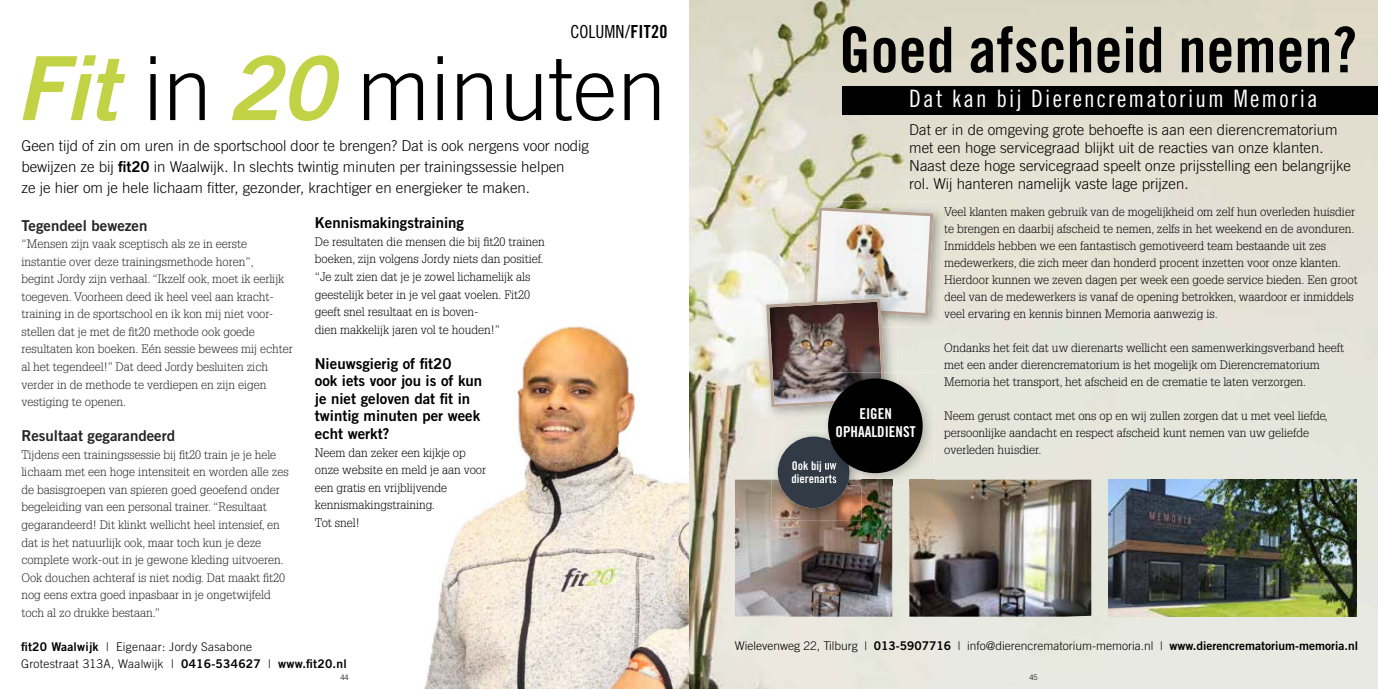
<style>
.page{position:relative;width:1378px;height:689px;background:#fff}
.page>*{position:absolute;margin:0;border:0;box-sizing:border-box;transform-origin:0 0}
.t1{font:300 88.5px "Trade Gothic LT Std";color:#000}
.t2{font:63px "Trade Gothic LT Std Bd Cn 20";color:#000}
.t3{font:24px "Trade Gothic LT Std Cn 18";letter-spacing:.09em;color:#fff}
.t4{font:18px "Trade Gothic LT Std Cn 18";color:#000}
.t5{font:300 15px/18px "Trade Gothic LT Std";color:#000}
.t6{font:15px/17.5px "Trade Gothic LT Std Bd 2";color:#000}
.t7{font:15px "Trade Gothic LT Std Bd 2";color:#242424}
.t8{font:15px/18px "Trade Gothic LT Std Bd Cn 20";color:#fff;text-align:center}
.t9{font:300 12px/17px "Glypha LT Std";color:#000}
.t10{font:300 12px/17.5px "Glypha LT Std";color:#242424}
.t11{font:300 12px "Trade Gothic LT Std";color:#000}
.t12{font:300 12px/17px "Trade Gothic LT Std";letter-spacing:.02em;color:#000}
.t13{font:12px/13.5px "Trade Gothic LT Std Bd Cn 20";color:#fff}
.t14{font:300 7.5px "Trade Gothic LT Std";color:#000}
.s1{font-family:"Trade Gothic LT Std Bd Cn 20"}
.s2{font-family:"Trade Gothic LT Std Bd 2 Obl";font-weight:400;color:#c1d245}
.s3{font-family:"Trade Gothic LT Std Bd 2";font-weight:400}
</style>
<div class="page">
<img style="left:689px;top:0;width:689px;height:689px">
<img style="left:1108px;top:479px;width:248px;height:138px">
<img style="left:735px;top:479px;width:157px;height:138px">
<img style="left:909px;top:479px;width:182px;height:138px">
<img style="left:772px;top:430px;width:89px;height:90px">
<div style="left:778px;top:436px;width:71px;height:72px;background:#323a45;border-radius:50%"></div>
<div style="left:843px;top:86px;width:535px;height:29px;background:#000"></div>
<img style="left:807px;top:201px;width:138px;height:127px">
<img style="left:760px;top:293px;width:62px;height:126px">
<img style="left:766px;top:207px;width:167px;height:200px">
<img style="left:822px;top:372px;width:113px;height:113px">
<img style="left:849px;top:479px;width:43px;height:6px">
<img style="left:909px;top:479px;width:26px;height:6px">
<img style="left:822px;top:437px;width:27px;height:48px">
<img style="left:822px;top:461px;width:14px;height:10px">
<img style="left:822px;top:474px;width:14px;height:9px">
<img style="left:822px;top:372px;width:75px;height:47px">
<img style="left:822px;top:372px;width:64px;height:33px">
<div style="left:828px;top:378px;width:94px;height:95px;background:#000;border-radius:50%"></div>
<img style="left:424px;top:326px;width:265px;height:363px">
<h3 class="t4" style="left:570px;top:21px;width:98px">COLUMN/<span class="s1">FIT20</span></h3>
<h1 class="t1" style="left:16px;top:36px;width:652px"><span class="s2">Fit</span> in <span class="s2">20</span> minuten</h1>
<p class="t5" style="left:21px;top:135px;width:569px;line-height:21px">Geen tijd of zin om uren in de sportschool door te brengen? Dat is ook nergens voor nodig bewijzen ze bij <span class="s3">fit20</span> in Waalwijk. In slechts twintig minuten per trainingssessie helpen<br>ze je hier om je hele lichaam fitter, gezonder, krachtiger en energieker te maken.</p>
<p class="t7" style="left:21px;top:216px;width:127px">Tegendeel bewezen</p>
<p class="t10" style="left:21px;top:235px;width:273px">“Mensen zijn vaak sceptisch als ze in eerste instantie over deze trainingsmethode horen”,<br>begint Jordy zijn verhaal. “Ikzelf ook, moet ik eerlijk toegeven. Voorheen deed ik heel veel aan kracht&shy;training in de sportschool en ik kon mij niet voor&shy;stellen dat je met de fit20 methode ook goede resultaten kon boeken. Eén sessie bewees mij echter al het tegendeel!” Dat deed Jordy besluiten zich verder in de methode te verdiepen en zijn eigen vestiging te openen.</p>
<p class="t7" style="left:21px;top:426px;width:155px">Resultaat gegarandeerd</p>
<p class="t10" style="left:21px;top:446px;width:269px">Tijdens een trainingssessie bij fit20 train je je hele lichaam met een hoge intensiteit en worden alle zes de basisgroepen van spieren goed geoefend onder begeleiding van een personal trainer. “Resultaat gegarandeerd! Dit klinkt wellicht heel intensief, en dat is het natuurlijk ook, maar toch kun je deze complete work-out in je gewone kleding uitvoeren.<br>Ook douchen achteraf is niet nodig. Dat maakt fit20 nog eens extra goed inpasbaar in je ongetwijfeld toch al zo drukke bestaan.”</p>
<p class="t6" style="left:315px;top:214px;width:151px">Kennismakingstraining</p>
<p class="t9" style="left:315px;top:233px;width:232px;line-height:17.5px">De resultaten die mensen die bij fit20 trainen boeken, zijn volgens Jordy niets dan positief. “Je zult zien dat je je zowel lichamelijk als geestelijk beter in je vel gaat voelen. Fit20 geeft snel resultaat en is boven-<br>dien makkelijk jaren vol te houden!”</p>
<p class="t6" style="left:315px;top:354px;width:169px">Nieuwsgierig of fit20<br>ook iets voor jou is of kun je niet geloven dat fit in twintig minuten per week echt werkt?</p>
<p class="t9" style="left:315px;top:444px;width:173px;line-height:17.5px">Neem dan zeker een kijkje op onze website en meld je aan voor een gratis en vrijblijvende kennismakingstraining.<br>Tot snel!</p>
<p class="t12" style="left:21px;top:637px;width:327px"><span class="s3">fit20 Waalwijk</span> | Eigenaar: Jordy Sasabone<br>Grotestraat 313A, Waalwijk | <span class="s3">0416-534627</span> | <span class="s3">www.fit20.nl</span></p>
<h2 class="t2" style="left:839px;top:12px;width:519px">Goed afscheid nemen?</h2>
<h3 class="t3" style="left:909px;top:84px;width:410px">Dat kan bij Dierencrematorium Memoria</h3>
<p class="t5" style="left:909px;top:121px;width:443px">Dat er in de omgeving grote behoefte is aan een dierencrematorium met een hoge servicegraad blijkt uit de reacties van onze klanten.<br>Naast deze hoge servicegraad speelt onze prijsstelling een belangrijke rol. Wij hanteren namelijk vaste lage prijzen.</p>
<p class="t8" style="left:835px;top:405px;width:81px">EIGEN<br>OPHAALDIENST</p>
<p class="t13" style="left:791px;top:458px;width:47px">Ook bij uw dierenarts</p>
<p class="t9" style="left:944px;top:203px;width:415px">Veel klanten maken gebruik van de mogelijkheid om zelf hun overleden huisdier te brengen en daarbij afscheid te nemen, zelfs in het weekend en de avonduren.<br>Inmiddels hebben we een fantastisch gemotiveerd team bestaande uit zes medewerkers, die zich meer dan honderd procent inzetten voor onze klanten.<br>Hierdoor kunnen we zeven dagen per week een goede service bieden. Een groot deel van de medewerkers is vanaf de opening betrokken, waardoor er inmiddels veel ervaring en kennis binnen Memoria aanwezig is.</p>
<p class="t9" style="left:944px;top:339px;width:401px">Ondanks het feit dat uw dierenarts wellicht een samenwerkingsverband heeft met een ander dierencrematorium is het mogelijk om Dierencrematorium<br>Memoria het transport, het afscheid en de crematie te laten verzorgen.</p>
<p class="t9" style="left:944px;top:407px;width:385px">Neem gerust contact met ons op en wij zullen zorgen dat u met veel liefde, persoonlijke aandacht en respect afscheid kunt nemen van uw geliefde overleden huisdier.</p>
<p class="t11" style="left:735px;top:638px;width:625px">Wielevenweg 22, Tilburg | <span class="s3">013-5907716</span> | info@dierencrematorium-memoria.nl | <span class="s3">www.dierencrematorium-memoria.nl</span></p>
<p class="t14" style="left:340px;top:672px;width:10px">44</p>
<p class="t14" style="left:1029px;top:672px;width:10px">45</p>
</div>
